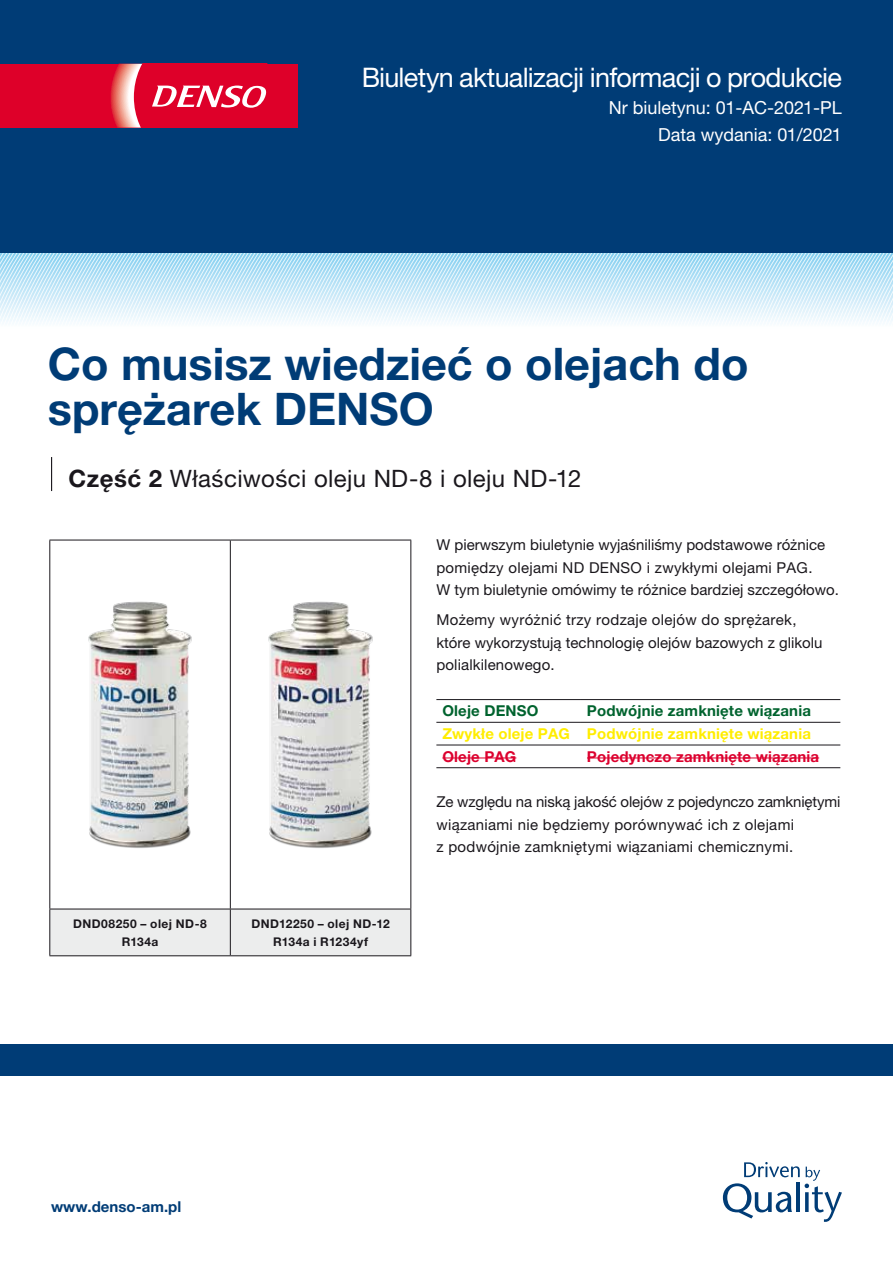
<style>
.page{position:relative;width:893px;height:1263px;background:#fff}
.page>*{position:absolute;margin:0;border:0;box-sizing:border-box;transform-origin:0 0}
.t1{font:700 45px/45px "Helvetica Neue LT Pro";color:#003c76}
.t2{font:27px "Helvetica Neue LT Pro";letter-spacing:-.025em;color:#fff}
.t3{font:24px "Helvetica Neue LT Pro";letter-spacing:.015em;color:#1a171c}
.t4{font:18px/27px "Helvetica Neue LT Pro";color:#fff;text-align:right}
.t5{font:15px/22.5px "Helvetica Neue LT Pro";color:#1a171c}
.t6{font:15px/22.5px "Helvetica Neue LT Pro";letter-spacing:.02em;color:#1a171c}
.t7{font:700 15px "Helvetica Neue LT Pro";letter-spacing:.01em;color:#ffed00}
.t8{font:700 15px "Helvetica Neue LT Pro";letter-spacing:.01em;color:#00632e}
.t9{font:700 15px "Helvetica Neue LT Pro";letter-spacing:.01em;color:#dc002e}
.t10{font:700 15px "Helvetica Neue LT Pro";color:#003c76}
.t11{font:700 12px/18px "Helvetica Neue LT Pro";letter-spacing:.035em;color:#1a171c;text-align:center}
.s1{font-weight:700}
</style>
<div class="page">
<svg style="left:0;top:253px;width:893px;height:69px;background:#cdeaf8"></svg>
<div style="left:0;top:0;width:893px;height:253px;background:#003c76"></div>
<svg style="left:723px;top:1162px;width:119px;height:60px"></svg>
<div style="left:0;top:1044px;width:893px;height:32px;background:#003c76"></div>
<div style="left:0;top:64px;width:298px;height:64px;background:#de0029"></div>
<svg style="left:111px;top:64px;width:156px;height:64px"></svg>
<hr style="left:436px;top:699px;width:145px;height:1px;background:#1a171c">
<hr style="left:581px;top:699px;width:259px;height:1px;background:#1a171c">
<hr style="left:436px;top:722px;width:145px;height:1px;background:#1a171c">
<hr style="left:581px;top:722px;width:259px;height:1px;background:#1a171c">
<hr style="left:436px;top:745px;width:145px;height:1px;background:#1a171c">
<hr style="left:581px;top:745px;width:259px;height:1px;background:#1a171c">
<hr style="left:436px;top:767px;width:145px;height:1px;background:#1a171c">
<hr style="left:581px;top:767px;width:259px;height:1px;background:#1a171c">
<hr style="left:442px;top:758px;width:74px;height:1px;background:#dc002e">
<hr style="left:587px;top:758px;width:232px;height:1px;background:#dc002e">
<hr style="left:51px;top:457px;width:1px;height:34px;background:#1a171c">
<div style="left:50px;top:910px;width:360px;height:45px;background:#eceded"></div>
<hr style="left:49px;top:540px;width:181px;height:1px;background:#1a171c">
<hr style="left:49px;top:540px;width:1px;height:369px;background:#1a171c">
<hr style="left:230px;top:540px;width:181px;height:1px;background:#1a171c">
<hr style="left:230px;top:540px;width:1px;height:369px;background:#1a171c">
<hr style="left:410px;top:540px;width:1px;height:369px;background:#1a171c">
<hr style="left:49px;top:909px;width:181px;height:1px;background:#1a171c">
<hr style="left:49px;top:909px;width:1px;height:46px;background:#1a171c">
<hr style="left:230px;top:909px;width:181px;height:1px;background:#1a171c">
<hr style="left:230px;top:909px;width:1px;height:46px;background:#1a171c">
<hr style="left:410px;top:909px;width:1px;height:46px;background:#1a171c">
<hr style="left:49px;top:955px;width:181px;height:1px;background:#1a171c">
<hr style="left:230px;top:955px;width:181px;height:1px;background:#1a171c">
<img style="left:88px;top:601px;width:104px;height:247px">
<img style="left:268px;top:601px;width:105px;height:247px">
<h2 class="t2" style="left:362px;top:62px;width:482px">Biuletyn aktualizacji informacji o produkcie</h2>
<p class="t4" style="left:609px;top:94px;width:235px">Nr biuletynu: 01-AC-2021-PL<br>Data wydania: 01/2021</p>
<h1 class="t1" style="left:48px;top:341px;width:702px">Co musisz wiedzieć o olejach do sprężarek DENSO</h1>
<h3 class="t3" style="left:69px;top:464px;width:514px"><span class="s1">Część 2</span> Właściwości oleju ND-8 i oleju ND-12</h3>
<p class="t11" style="left:73px;top:914px;width:135px">DND08250 – olej ND-8<br>R134a</p>
<p class="t11" style="left:251px;top:914px;width:140px">DND12250 – olej ND-12<br>R134a i R1234yf</p>
<p class="t5" style="left:436px;top:534px;width:404px">W pierwszym biuletynie wyjaśniliśmy podstawowe różnice pomiędzy olejami ND DENSO i zwykłymi olejami PAG.<br>W tym biuletynie omówimy te różnice bardziej szczegółowo.</p>
<p class="t5" style="left:436px;top:609px;width:388px">Możemy wyróżnić trzy rodzaje olejów do sprężarek, które wykorzystują technologię olejów bazowych z glikolu polialkilenowego.</p>
<p class="t8" style="left:442px;top:702px;width:97px">Oleje DENSO</p>
<p class="t8" style="left:587px;top:702px;width:225px">Podwójnie zamknięte wiązania</p>
<p class="t7" style="left:442px;top:724px;width:370px">Zwykłe oleje PAG Podwójnie zamknięte wiązania</p>
<p class="t9" style="left:442px;top:747px;width:75px">Oleje PAG</p>
<p class="t9" style="left:587px;top:747px;width:234px">Pojedynczo zamknięte wiązania</p>
<p class="t6" style="left:436px;top:791px;width:405px">Ze względu na niską jakość olejów z pojedynczo zamkniętymi wiązaniami nie będziemy porównywać ich z olejami<br>z podwójnie zamkniętymi wiązaniami chemicznymi.</p>
<p class="t10" style="left:51px;top:1197px;width:132px">www.denso-am.pl</p>
</div>
